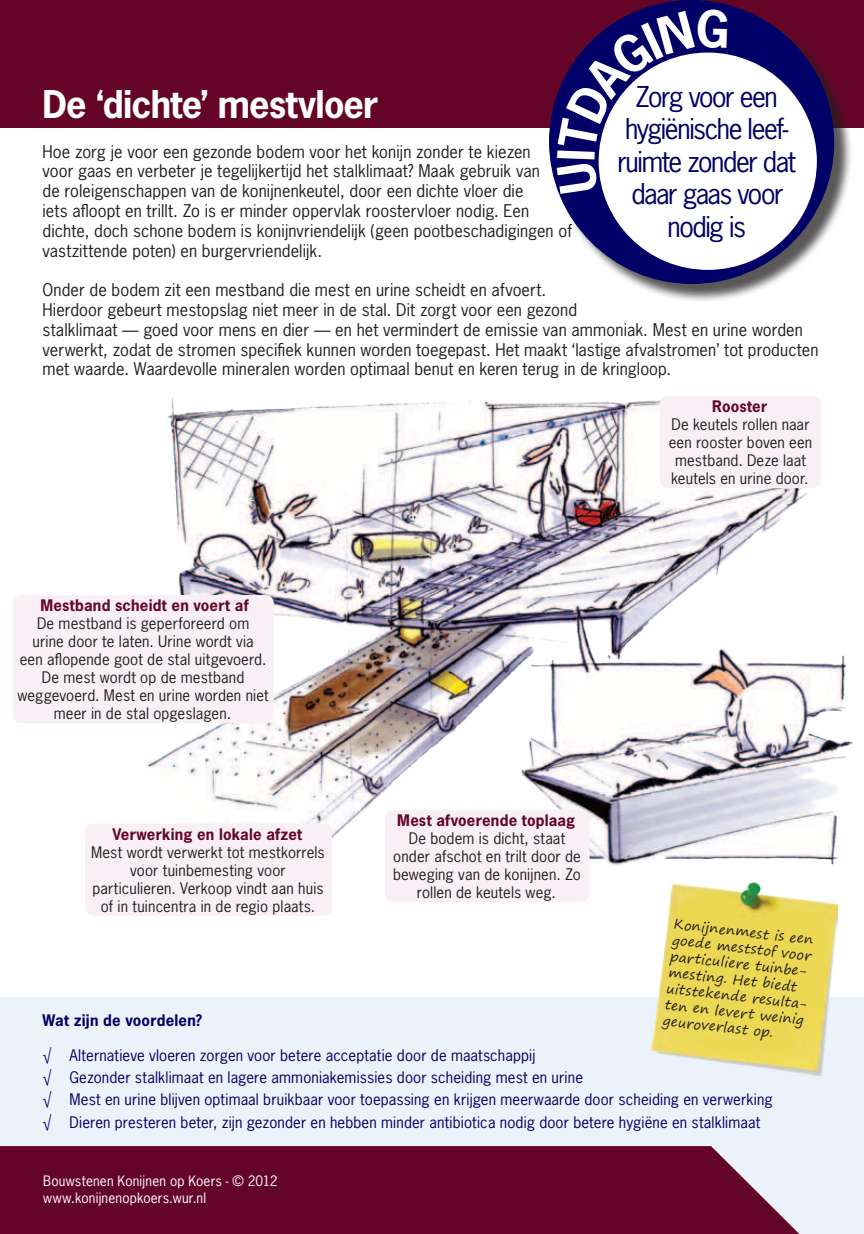
<style>
.page{position:relative;width:864px;height:1234px;background:#fff}
.page>*{position:absolute;margin:0;border:0;box-sizing:border-box;transform-origin:0 0}
.Hoofdstuk{font:700 36px "News Gothic Std";letter-spacing:-.025em;color:#fff}
.uitdaging{font:27px/32.4px "News Gothic Std";letter-spacing:-.05em;color:#006;text-align:center}
.t1{font:16.5px/19.8px "News Gothic Std";letter-spacing:.005em;color:#231f20}
.kader{font:15px/18px "News Gothic Std";letter-spacing:.01em;color:#231f20;text-align:center}
.Bulleted{font:15px "News Gothic Std";letter-spacing:.01em;color:#006}
.Tussenkop{font:700 15px "News Gothic Std";letter-spacing:.015em;color:#640528}
.kader-2{font:700 15px "News Gothic Std";letter-spacing:.015em;color:#640528}
.Tussenkop_italic{font:700 15px "News Gothic Std";letter-spacing:.015em;color:#006}
.Geeltje{font:13.5px/16.2px "Segoe Print";color:#231f20}
.t2{font:13.5px "News Gothic Std";letter-spacing:.015em;color:#fff}
</style>
<div class="page">
<img style="left:146px;top:398px;width:705px;height:513px">
<div style="left:0;top:996px;width:863px;height:237px;background:#ecf2f9"></div>
<div style="left:0;top:1146px;width:799px;height:87px;background:#640528"></div>
<div style="left:85px;top:823px;width:247px;height:92px;background:#f9f0f6;border-radius:9px"></div>
<div style="left:13px;top:595px;width:261px;height:128px;background:#f9f0f6;border-radius:9px"></div>
<div style="left:659px;top:395px;width:162px;height:93px;background:#f9f0f6;border-radius:9px"></div>
<div style="left:385px;top:809px;width:204px;height:92px;background:#f9f0f6;border-radius:9px"></div>
<img style="left:651px;top:882px;width:186px;height:193px">
<div style="left:0;top:0;width:863px;height:127px;background:#640528"></div>
<div style="left:551px;top:3px;width:301px;height:299px;background:#231f20;opacity:.75"></div>
<svg style="left:549px;top:0;width:280px;height:283px"></svg>
<div style="left:599px;top:53px;width:216px;height:216px;background:#fff;border-radius:50%"></div>
<svg style="left:556px;top:9px;width:171px;height:185px"></svg>
<p class="Hoofdstuk" style="left:43px;top:80px;width:337px">De ‘dichte’ mestvloer</p>
<p class="uitdaging" style="left:617px;top:80px;width:180px">Zorg voor een hygiënische leef&shy;ruimte zonder dat daar gaas voor nodig is</p>
<p class="t1" style="left:43px;top:141px;width:531px">Hoe zorg je voor een gezonde bodem voor het konijn zonder te kiezen<br>voor gaas en verbeter je tegelijkertijd het stalklimaat? Maak gebruik van<br>de roleigenschappen van de konijnenkeutel, door een dichte vloer die<br>iets afloopt en trillt. Zo is er minder oppervlak roostervloer nodig. Een dichte, doch schone bodem is konijnvriendelijk (geen pootbeschadigingen of vastzittende poten) en burgervriendelijk.</p>
<p class="t1" style="left:43px;top:280px;width:777px">Onder de bodem zit een mestband die mest en urine scheidt en afvoert.<br>Hierdoor gebeurt mestopslag niet meer in de stal. Dit zorgt voor een gezond<br>stalklimaat — goed voor mens en dier — en het vermindert de emissie van ammoniak. Mest en urine worden verwerkt, zodat de stromen specifiek kunnen worden toegepast. Het maakt ‘lastige afvalstromen’ tot producten met waarde. Waardevolle mineralen worden optimaal benut en keren terug in de kringloop.</p>
<p class="kader-2" style="left:40px;top:595px;width:210px">Mestband scheidt en voert af</p>
<p class="kader" style="left:18px;top:614px;width:253px">De mestband is geperforeerd om<br>urine door te laten. Urine wordt via<br>een aflopende goot de stal uitgevoerd.<br>De mest wordt op de mestband weggevoerd. Mest en urine worden niet meer in de stal opgeslagen.</p>
<p class="Tussenkop" style="left:112px;top:823px;width:191px">Verwerking en lokale afzet</p>
<p class="kader" style="left:91px;top:842px;width:235px">Mest wordt verwerkt tot mestkorrels voor tuinbemesting voor particulieren. Verkoop vindt aan huis of in tuincentra in de regio plaats.</p>
<p class="Tussenkop" style="left:397px;top:809px;width:179px">Mest afvoerende toplaag</p>
<p class="kader" style="left:393px;top:828px;width:189px">De bodem is dicht, staat onder afschot en trilt door de beweging van de konijnen. Zo rollen de keutels weg.</p>
<p class="Tussenkop" style="left:712px;top:396px;width:56px">Rooster</p>
<p class="kader" style="left:668px;top:415px;width:145px">De keutels rollen naar een rooster boven een mestband. Deze laat keutels en urine door.</p>
<p class="Geeltje" style="left:673px;top:915px;width:143px;rotate:6deg">Konijnenmest is een goede meststof voor particuliere tuinbe&shy;mesting. Het biedt uitstekende resulta&shy;ten en levert weinig geuroverlast op.</p>
<p class="Tussenkop_italic" style="left:43px;top:1009px;width:161px">Wat zijn de voordelen?</p>
<p class="Bulleted" style="left:43px;top:1045px;width:494px">√ Alternatieve vloeren zorgen voor betere acceptatie door de maatschappij</p>
<p class="Bulleted" style="left:43px;top:1067px;width:541px">√ Gezonder stalklimaat en lagere ammoniakemissies door scheiding mest en urine</p>
<p class="Bulleted" style="left:43px;top:1089px;width:731px">√ Mest en urine blijven optimaal bruikbaar voor toepassing en krijgen meerwaarde door scheiding en verwerking</p>
<p class="Bulleted" style="left:43px;top:1111px;width:719px">√ Dieren presteren beter, zijn gezonder en hebben minder antibiotica nodig door betere hygiëne en stalklimaat</p>
<p class="t2" style="left:43px;top:1172px;width:236px">Bouwstenen Konijnen op Koers - © 2012</p>
<p class="t2" style="left:43px;top:1188px;width:164px">www.konijnenopkoers.wur.nl</p>
</div>
